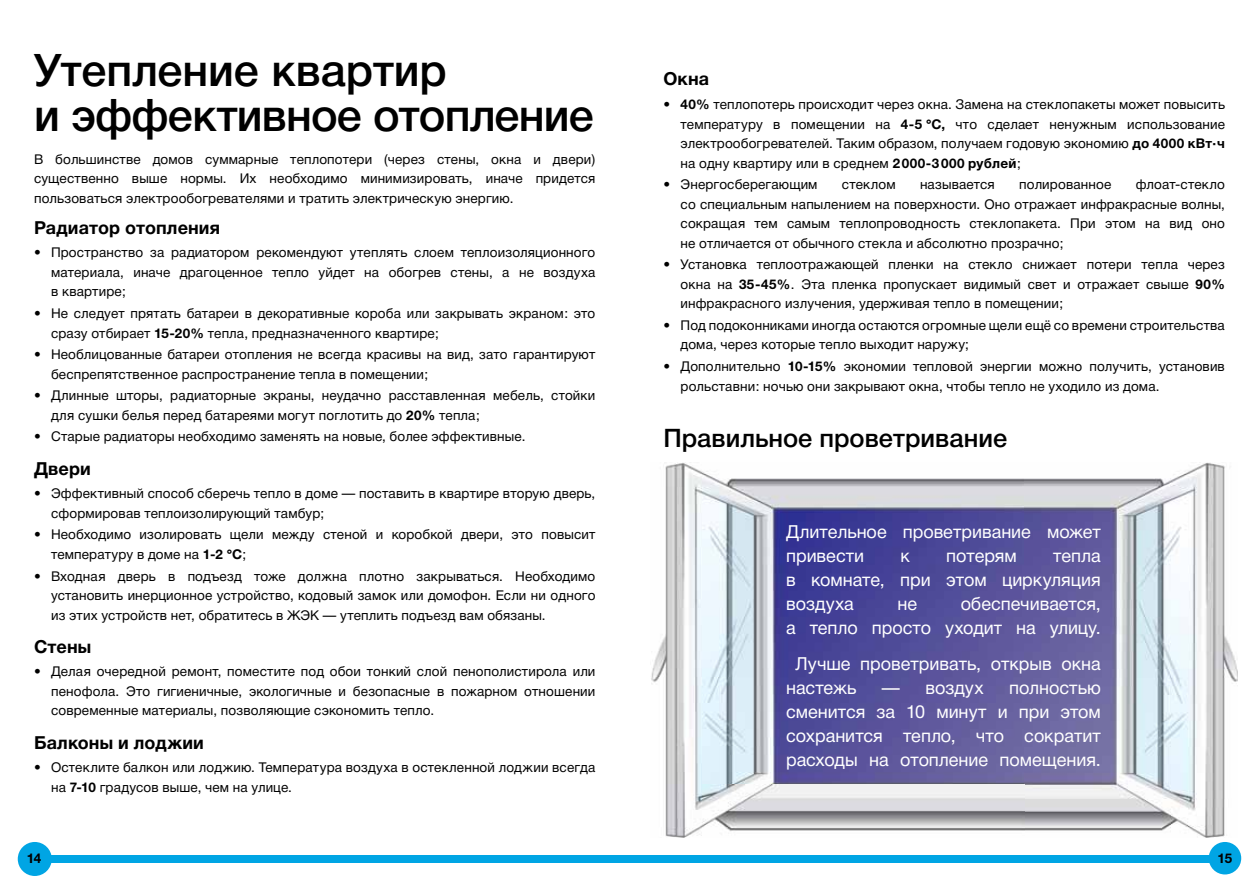
<style>
.page{position:relative;width:1259px;height:893px;background:#fff}
.page>*{position:absolute;margin:0;border:0;box-sizing:border-box;transform-origin:0 0}
.t1{font:500 45px/45px "Helvetica Neue Cyr";letter-spacing:-.015em;color:#000}
.t2{font:500 25.5px "Helvetica Neue Cyr";color:#000}
.t3{font:18px/24px "Helvetica Neue Cyr";color:#fff}
.t4{font:700 18px "Helvetica Neue Cyr";letter-spacing:.005em;color:#000}
.t5{font:13.5px/19.5px "Helvetica Neue Cyr";letter-spacing:.01em;color:#000}
.t6{font:700 13.5px "Helvetica Neue Cyr";color:#000}
.s1{font-weight:700}
</style>
<div class="page">
<div style="left:629px;top:855px;width:594px;height:7px;background:#00a5e4"></div>
<div style="left:36px;top:855px;width:593px;height:7px;background:#00a5e4"></div>
<div style="left:18px;top:842px;width:34px;height:34px;background:#00a5e4;border-radius:50%"></div>
<div style="left:1208px;top:842px;width:33px;height:32px;background:#00a5e4;border-radius:50%"></div>
<img style="left:651px;top:462px;width:586px;height:376px">
<h1 class="t1" style="left:34px;top:48px;width:561px">Утепление квартир<br>и эффективное отопление</h1>
<p class="t5" style="left:34px;top:149px;width:563px;text-align:justify">В большинстве домов суммарные теплопотери (через стены, окна и двери) существенно выше нормы. Их необходимо минимизировать, иначе придется пользоваться электрообогревателями и тратить электрическую энергию.</p>
<h3 class="t4" style="left:34px;top:217px;width:188px">Радиатор отопления</h3>
<p class="t5" style="left:51px;top:243px;width:546px;text-align:justify;text-indent:-17px">• Пространство за радиатором рекомендуют утеплять слоем теплоизоляционного материала, иначе драгоценное тепло уйдет на обогрев стены, а не воздуха в квартире;</p>
<p class="t5" style="left:51px;top:304px;width:546px;text-indent:-17px">• Не следует прятать батареи в декоративные короба или закрывать экраном: это сразу отбирает <span class="s1">15-20%</span> тепла, предназначенного квартире;</p>
<p class="t5" style="left:51px;top:345px;width:546px;text-indent:-17px">• Необлицованные батареи отопления не всегда красивы на вид, зато гарантируют беспрепятственное распространение тепла в помещении;</p>
<p class="t5" style="left:51px;top:386px;width:546px;text-indent:-17px">• Длинные шторы, радиаторные экраны, неудачно расставленная мебель, стойки для сушки белья перед батареями могут поглотить до <span class="s1">20%</span> тепла;</p>
<p class="t5" style="left:34px;top:427px;width:493px">• Старые радиаторы необходимо заменять на новые, более эффективные.</p>
<h3 class="t4" style="left:34px;top:458px;width:58px">Двери</h3>
<p class="t5" style="left:51px;top:484px;width:546px;text-indent:-17px">• Эффективный способ сберечь тепло в доме — поставить в квартире вторую дверь, сформировав теплоизолирующий тамбур;</p>
<p class="t5" style="left:51px;top:525px;width:546px;text-indent:-17px">• Необходимо изолировать щели между стеной и коробкой двери, это повысит температуру в доме на <span class="s1">1-2 °С</span>;</p>
<p class="t5" style="left:51px;top:566px;width:546px;text-align:justify;text-indent:-17px">• Входная дверь в подъезд тоже должна плотно закрываться. Необходимо установить инерционное устройство, кодовый замок или домофон. Если ни одного из этих устройств нет, обратитесь в ЖЭК — утеплить подъезд вам обязаны.</p>
<h3 class="t4" style="left:34px;top:636px;width:59px">Стены</h3>
<p class="t5" style="left:51px;top:662px;width:546px;text-align:justify;text-indent:-17px">• Делая очередной ремонт, поместите под обои тонкий слой пенополистирола или пенофола. Это гигиеничные, экологичные и безопасные в пожарном отношении современные материалы, позволяющие сэкономить тепло.</p>
<h3 class="t4" style="left:34px;top:732px;width:171px">Балконы и лоджии</h3>
<p class="t5" style="left:51px;top:758px;width:546px;text-indent:-17px">• Остеклите балкон или лоджию. Температура воздуха в остекленной лоджии всегда на <span class="s1">7-10</span> градусов выше, чем на улице.</p>
<h3 class="t4" style="left:663px;top:69px;width:47px">Окна</h3>
<p class="t5" style="left:680px;top:95px;width:546px;text-align:justify;text-indent:-17px">• <span class="s1">40%</span> теплопотерь происходит через окна. Замена на стеклопакеты может повысить температуру в помещении на <span class="s1">4-5 °С,</span> что сделает ненужным использование электрообогревателей. Таким образом, получаем годовую экономию <span class="s1">до 4000 кВт·ч </span>на одну квартиру или в среднем <span class="s1">2 000-3 000 рублей</span>;</p>
<p class="t5" style="left:663px;top:175px;width:155px">• Энергосберегающим</p>
<p class="t5" style="left:842px;top:175px;width:55px">стеклом</p>
<p class="t5" style="left:920px;top:175px;width:76px">называется</p>
<p class="t5" style="left:1019px;top:175px;width:94px">полированное</p>
<p class="t5" style="left:680px;top:175px;width:546px;text-align:justify;text-indent:455px">флоат-стекло со специальным напылением на поверхности. Оно отражает инфракрасные волны, сокращая тем самым теплопроводность стеклопакета. При этом на вид оно не отличается от обычного стекла и абсолютно прозрачно;</p>
<p class="t5" style="left:680px;top:255px;width:546px;text-align:justify;text-indent:-17px">• Установка теплоотражающей пленки на стекло снижает потери тепла через окна на <span class="s1">35-45%</span>. Эта пленка пропускает видимый свет и отражает свыше <span class="s1">90% </span>инфракрасного излучения, удерживая тепло в помещении;</p>
<p class="t5" style="left:680px;top:316px;width:546px;text-indent:-17px">• Под подоконниками иногда остаются огромные щели ещё со времени строительства дома, через которые тепло выходит наружу;</p>
<p class="t5" style="left:680px;top:357px;width:546px;text-indent:-17px">• Дополнительно <span class="s1">10-15%</span> экономии тепловой энергии можно получить, установив рольставни: ночью они закрывают окна, чтобы тепло не уходило из дома.</p>
<h2 class="t2" style="left:663px;top:424px;width:345px">Правильное проветривание</h2>
<h3 class="t3" style="left:786px;top:519px;width:316px">Длительное проветривание может привести</h3>
<h3 class="t3" style="left:900px;top:543px;width:11px">к</h3>
<h3 class="t3" style="left:946px;top:543px;width:72px">потерям</h3>
<h3 class="t3" style="left:786px;top:543px;width:316px;text-align:justify;text-indent:267px">тепла в комнате, при этом циркуляция воздуха</h3>
<h3 class="t3" style="left:786px;top:591px;width:316px;text-align:right">обеспечивается,<br>а тепло просто уходит на улицу.</h3>
<h3 class="t3" style="left:786px;top:652px;width:316px;text-indent:10px">Лучше проветривать, открыв окна настежь</h3>
<h3 class="t3" style="left:897px;top:591px;width:21px">не</h3>
<h3 class="t3" style="left:786px;top:676px;width:316px;text-align:justify;text-indent:223px">полностью сменится за 10 минут и при этом сохранится тепло, что сократит расходы на отопление помещения.</h3>
<h3 class="t3" style="left:882px;top:676px;width:103px">— воздух</h3>
<p class="t6" style="left:27px;top:851px;width:16px">14</p>
<p class="t6" style="left:1217px;top:851px;width:16px">15</p>
</div>
